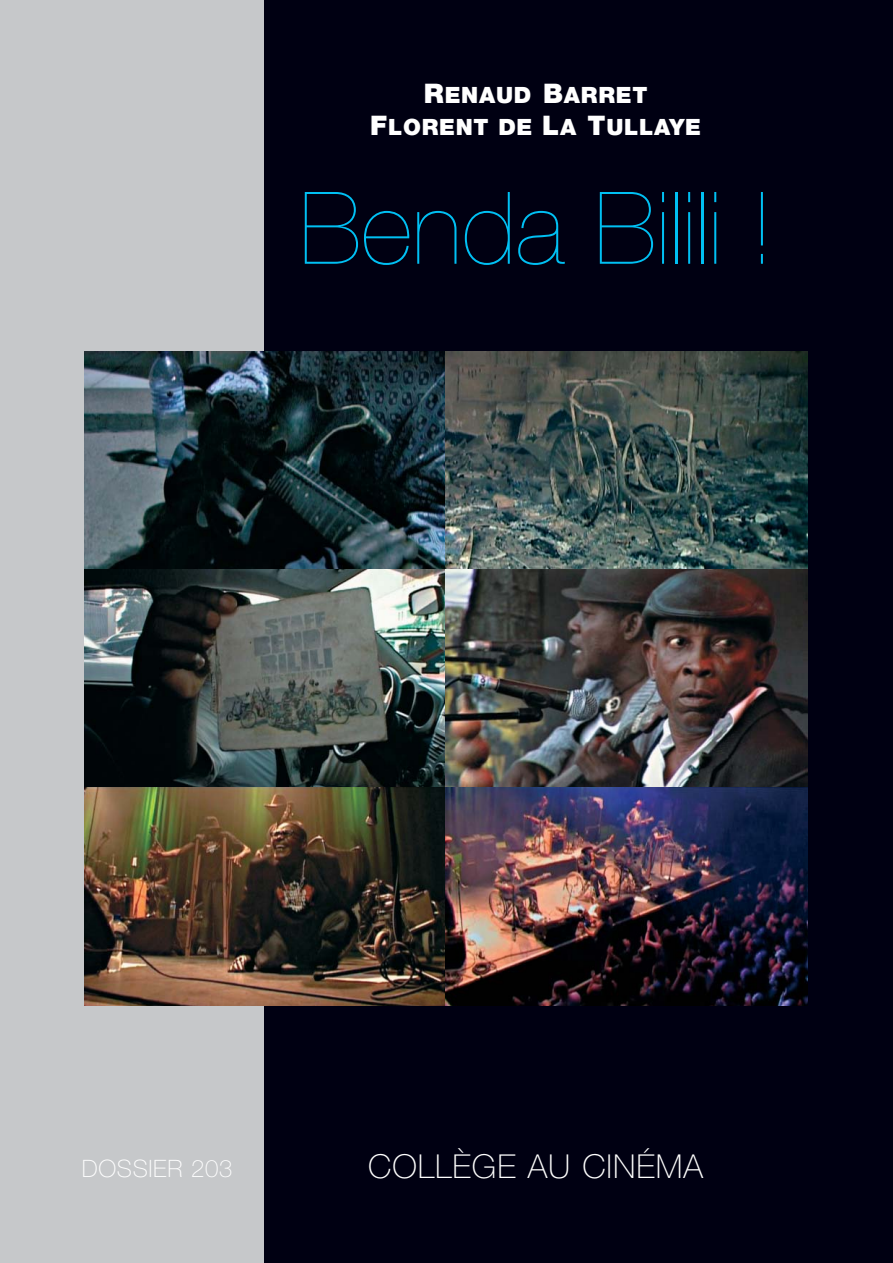
<style>
.page{position:relative;width:893px;height:1263px;background:#fff}
.page>*{position:absolute;margin:0;border:0;box-sizing:border-box;transform-origin:0 0}
.t1{font:200 100.5px "Helvetica Neue";color:#00c0f3}
.t2{font:100 33px "Helvetica Neue";letter-spacing:.03em;color:#fff}
.t3{font:100 24px "Helvetica Neue";letter-spacing:.025em;color:#fff}
.t4{font:900 22.5px/32.4px "Helvetica Neue";letter-spacing:.035em;color:#fff;text-align:center}
.s1{font-size:27px}
</style>
<div class="page">
<div style="left:0;top:0;width:268px;height:1263px;background:#c6c8ca"></div>
<div style="left:264px;top:0;width:628px;height:1263px;background:#000012"></div>
<img style="left:84px;top:352px;width:361px;height:218px">
<svg style="left:445px;top:352px;width:362px;height:218px;background:#415350"></svg>
<img style="left:84px;top:570px;width:361px;height:217px">
<img style="left:445px;top:570px;width:362px;height:217px">
<img style="left:84px;top:787px;width:361px;height:218px">
<img style="left:445px;top:787px;width:362px;height:218px">
<p class="t4" style="left:370px;top:80px;width:332px"><span class="s1">R</span>ENAUD <span class="s1">B</span>ARRET<br><span class="s1">F</span>LORENT DE <span class="s1">L</span>A <span class="s1">T</span>ULLAYE</p>
<h1 class="t1" style="left:300px;top:192px;width:472px">Benda Bilili !</h1>
<p class="t3" style="left:82px;top:1160px;width:152px">DOSSIER 203</p>
<h2 class="t2" style="left:368px;top:1154px;width:336px">COLLÈGE AU CINÉMA</h2>
</div>
